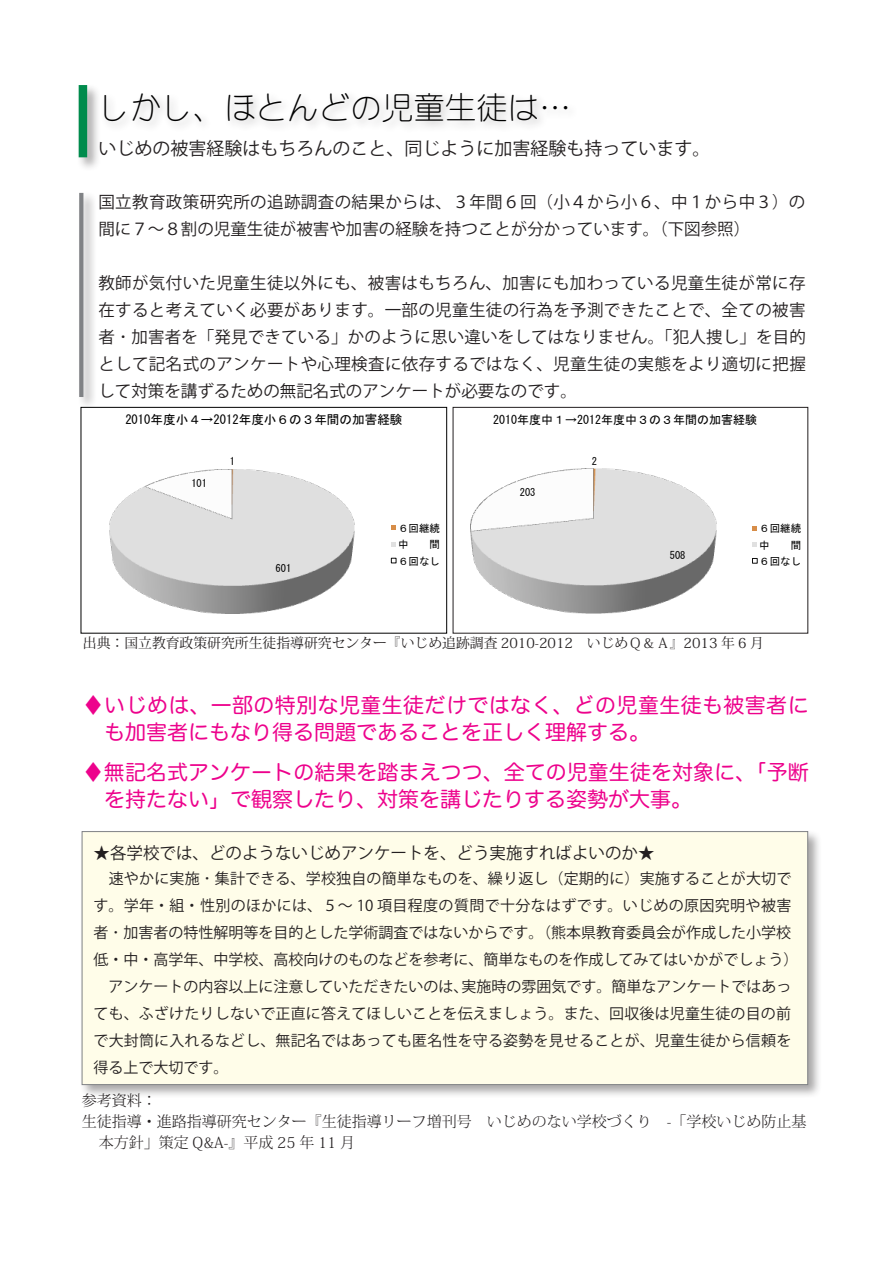
<style>
.page{position:relative;width:893px;height:1263px;background:#fff}
.page>*{position:absolute;margin:0;border:0;box-sizing:border-box;transform-origin:0 0}
.中見出し{font:31.5px "DFSM Gothic Lt MP RKSJ H";color:#000}
.赤字ポイント{font:21px/27px "Hira Maru Pro N W4";color:#ed028c}
.赤字ポイント-2{font:21px/27px "Hira Maru Pro N W4";letter-spacing:.02em;color:#ed028c}
.本文重要中{font:18px "Koz Go Pr 6 N";color:#231f20}
.本文重要中-2{font:16.5px/27px "Koz Go Pr 6 N";color:#231f20}
.本文{font:16.5px "Koz Go Pr 6 N";color:#231f20}
.本文-2{font:15px/27px "Koz Go Pr 6 N";letter-spacing:.01em;color:#231f20}
.注{font:300 15px/21px "Koz Min Pr 6 N";color:#231f20}
.t1{font:13.8px "Koz Min Pro";color:#231f20}
.t2{font:12.6px "MS Gothic";color:#000}
.t3{font:12px "MS Gothic";color:#000}
.t4{font:10.5px/16.4px "MS Gothic";color:#000;text-align:justify}
</style>
<div class="page">
<div style="left:80px;top:829px;width:742px;height:270px;background:#231f20;opacity:.4"></div>
<div style="left:82px;top:831px;width:726px;height:254px;background:#fffde9;border:1px solid #808285"></div>
<div style="left:100px;top:89px;width:479px;height:44px;background:#fafafa"></div>
<div style="left:76px;top:83px;width:25px;height:88px;background:#231f20;opacity:.4"></div>
<div style="left:79px;top:85px;width:8px;height:72px;background:#008b4c"></div>
<div style="left:77px;top:191px;width:20px;height:220px;background:#231f20;opacity:.4"></div>
<svg style="left:79px;top:193px;width:4px;height:204px"></svg>
<svg style="left:470px;top:468px;width:288px;height:146px"></svg>
<div style="left:453px;top:407px;width:355px;height:226px;border:1px solid #231f20"></div>
<svg style="left:83px;top:409px;width:314px;height:205px"></svg>
<div style="left:81px;top:407px;width:366px;height:226px;border:1px solid #000"></div>
<p class="中見出し" style="left:98px;top:91px;width:474px">しかし、ほとんどの児童生徒は…</p>
<p class="本文重要中" style="left:98px;top:138px;width:613px">いじめの被害経験はもちろんのこと、同じように加害経験も持っています。</p>
<p class="本文重要中-2" style="left:98px;top:188px;width:709px">国立教育政策研究所の追跡調査の結果からは、３年間６回（小４から小６、中１から中３）の間に７〜８割の児童生徒が被害や加害の経験を持つことが分かっています。（下図参照）</p>
<p class="本文重要中-2" style="left:98px;top:269px;width:709px;text-align:justify">教師が気付いた児童生徒以外にも、被害はもちろん、加害にも加わっている児童生徒が常に存在すると考えていく必要があります。一部の児童生徒の行為を予測できたことで、全ての被害者･加害者を｢発見できている｣かのように思い違いをしてはなりません。｢犯人捜し｣を目的として記名式のアンケートや心理検査に依存するではなく、児童生徒の実態をより適切に把握して対策を講ずるための無記名式のアンケートが必要なのです。</p>
<p class="t2" style="left:125px;top:413px;width:279px">2010年度小４→2012年度小６の３年間の加害経験</p>
<p class="t4" style="left:191px;top:475px;width:17px">101</p>
<p class="t4" style="left:230px;top:453px;width:7px">1</p>
<p class="t4" style="left:276px;top:560px;width:17px">601</p>
<p class="t4" style="left:398px;top:520px;width:43px">６回継続中　　間６回なし</p>
<p class="t3" style="left:493px;top:413px;width:265px">2010年度中１→2012年度中３の３年間の加害経験</p>
<p class="t4" style="left:520px;top:484px;width:17px">203</p>
<p class="t4" style="left:592px;top:453px;width:7px">2</p>
<p class="t4" style="left:670px;top:547px;width:17px">508</p>
<p class="t4" style="left:759px;top:520px;width:43px">６回継続中　　間６回なし</p>
<p class="t1" style="left:83px;top:633px;width:683px">出典：国立教育政策研究所生徒指導研究センター『いじめ追跡調査 2010-2012　いじめＱ＆Ａ』2013 年 6 月</p>
<p class="赤字ポイント-2" style="left:104px;top:690px;width:706px;text-indent:-21px">♦いじめは、一部の特別な児童生徒だけではなく、どの児童生徒も被害者にも加害者にもなり得る問題であることを正しく理解する。</p>
<p class="赤字ポイント" style="left:104px;top:757px;width:706px;text-indent:-21px">♦無記名式アンケートの結果を踏まえつつ、全ての児童生徒を対象に、｢予断を持たない｣で観察したり、対策を講じたりする姿勢が大事。</p>
<p class="本文" style="left:94px;top:843px;width:563px">★各学校では、どのようないじめアンケートを、どう実施すればよいのか★</p>
<p class="本文-2" style="left:94px;top:866px;width:706px">　速やかに実施･集計できる、学校独自の簡単なものを、繰り返し（定期的に）実施することが大切です。学年・組・性別のほかには、５〜 10 項目程度の質問で十分なはずです。いじめの原因究明や被害者･加害者の特性解明等を目的とした学術調査ではないからです。（熊本県教育委員会が作成した小学校低・中・高学年、中学校、高校向けのものなどを参考に、簡単なものを作成してみてはいかがでしょう）</p>
<p class="本文-2" style="left:94px;top:974px;width:699px;text-align:justify">　アンケートの内容以上に注意していただきたいのは、実施時の雰囲気です。簡単なアンケートではあっても、ふざけたりしないで正直に答えてほしいことを伝えましょう。また、回収後は児童生徒の目の前で大封筒に入れるなどし、無記名ではあっても匿名性を守る姿勢を見せることが、児童生徒から信頼を得る上で大切です。</p>
<p class="注" style="left:82px;top:1091px;width:76px">参考資料：</p>
<p class="注" style="left:99px;top:1112px;width:709px;text-indent:-17px">生徒指導・進路指導研究センター『生徒指導リーフ増刊号　いじめのない学校づくり　-「学校いじめ防止基本方針」策定 Q&amp;A-』平成 25 年 11 月</p>
</div>
